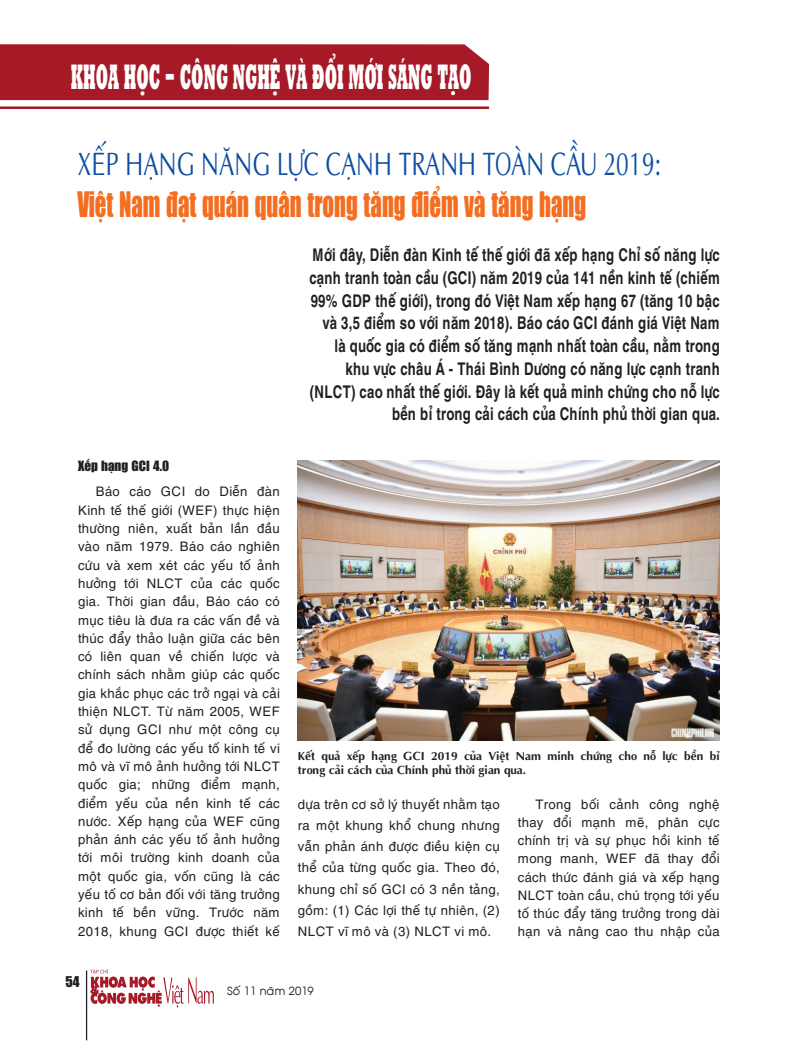
<style>
.page{position:relative;width:798px;height:1042px;background:#fff}
.page>*{position:absolute;margin:0;border:0;box-sizing:border-box;transform-origin:0 0}
.t1{font:36px "UTM Rockwell";color:#fff;scale:.4 1}
.t2{font:32.5px "UTM Impact";color:#f36e21;scale:.7 1}
.t3{font:32.5px "UTM Aptima";color:#0d4da1;scale:.7 1}
.t4{font:700 17.5px/22.8px "UTM Helve";color:#231f20;text-align:right;scale:.75 1}
.t5{font:13.75px "UTM Impact";color:#231f20}
.t6{font:13.12px/18.2px "UTM Helve";color:#231f20;text-align:justify}
.t7{font:13.12px "UTM Impact";color:#231f20}
.t8{font:700 11.88px/13.8px "UTM Aptima";color:#231f20}
.t9{font:11.25px "VNI Avo";color:#231f20}
</style>
<div class="page">
<hr style="left:86px;top:970px;width:1px;height:70px;background:#231f20">
<svg style="left:90px;top:969px;width:124px;height:38px"></svg>
<div style="left:0;top:44px;width:489px;height:56px;background:#a61a28"></div>
<hr style="left:0;top:106px;width:489px;height:3px;background:#a61a28">
<img style="left:298px;top:461px;width:421px;height:280px">
<h1 class="t1" style="left:71px;top:52px;width:1003px">KHOA HỌC - CÔNG NGHỆ VÀ ĐỔI MỚI SÁNG TẠO</h1>
<h2 class="t3" style="left:78px;top:139px;width:835px">XẾP HẠNG NĂNG LỰC CẠNH TRANH TOÀN CẦU 2019:</h2>
<h2 class="t2" style="left:78px;top:181px;width:728px">Việt Nam đạt quán quân trong tăng điểm và tăng hạng</h2>
<p class="t4" style="left:309px;top:241px;width:549px">Mới đây, Diễn đàn Kinh tế thế giới đã xếp hạng Chỉ số năng lực cạnh tranh toàn cầu (GCI) năm 2019 của 141 nền kinh tế (chiếm 99% GDP thế giới), trong đó Việt Nam xếp hạng 67 (tăng 10 bậc và 3,5 điểm so với năm 2018). Báo cáo GCI đánh giá Việt Nam là quốc gia có điểm số tăng mạnh nhất toàn cầu, nằm trong khu vực châu Á - Thái Bình Dương có năng lực cạnh tranh (NLCT) cao nhất thế giới. Đây là kết quả minh chứng cho nỗ lực bền bỉ trong cải cách của Chính phủ thời gian qua.</p>
<p class="t7" style="left:78px;top:456px;width:93px">Xếp hạng GCI 4.0</p>
<p class="t6" style="left:78px;top:481px;width:203px;text-indent:18px">Báo cáo GCI do Diễn đàn Kinh tế thế giới (WEF) thực hiện thường niên, xuất bản lần đầu vào năm 1979. Báo cáo nghiên cứu và xem xét các yếu tố ảnh hưởng tới NLCT của các quốc gia. Thời gian đầu, Báo cáo có mục tiêu là đưa ra các vấn đề và thúc đẩy thảo luận giữa các bên có liên quan về chiến lược và chính sách nhằm giúp các quốc gia khắc phục các trở ngại và cải thiện NLCT. Từ năm 2005, WEF sử dụng GCI như một công cụ để đo lường các yếu tố kinh tế vi mô và vĩ mô ảnh hưởng tới NLCT quốc gia; những điểm mạnh, điểm yếu của nền kinh tế các nước. Xếp hạng của WEF cũng phản ánh các yếu tố ảnh hưởng tới môi trường kinh doanh của một quốc gia, vốn cũng là các yếu tố cơ bản đối với tăng trưởng kinh tế bền vững. Trước năm 2018, khung GCI được thiết kế</p>
<p class="t8" style="left:298px;top:748px;width:423px">Kết quả xếp hạng GCI 2019 của Việt Nam minh chứng cho nỗ lực bền bỉ trong cải cách của Chính phủ thời gian qua.</p>
<p class="t6" style="left:298px;top:792px;width:203px;line-height:21.1px">dựa trên cơ sở lý thuyết nhằm tạo ra một khung khổ chung nhưng vẫn phản ánh được điều kiện cụ thể của từng quốc gia. Theo đó, khung chỉ số GCI có 3 nền tảng, gồm: (1) Các lợi thế tự nhiên, (2)<br>NLCT vĩ mô và (3) NLCT vi mô.</p>
<p class="t6" style="left:517px;top:794px;width:203px;text-indent:18px">Trong bối cảnh công nghệ thay đổi mạnh mẽ, phân cực chính trị và sự phục hồi kinh tế mong manh, WEF đã thay đổi cách thức đánh giá và xếp hạng NLCT toàn cầu, chú trọng tới yếu tố thúc đẩy tăng trưởng trong dài hạn và nâng cao thu nhập của</p>
<p class="t5" style="left:65px;top:971px;width:16px">54</p>
<p class="t9" style="left:227px;top:982px;width:88px">Soá11 naêm 2019</p>
</div>
